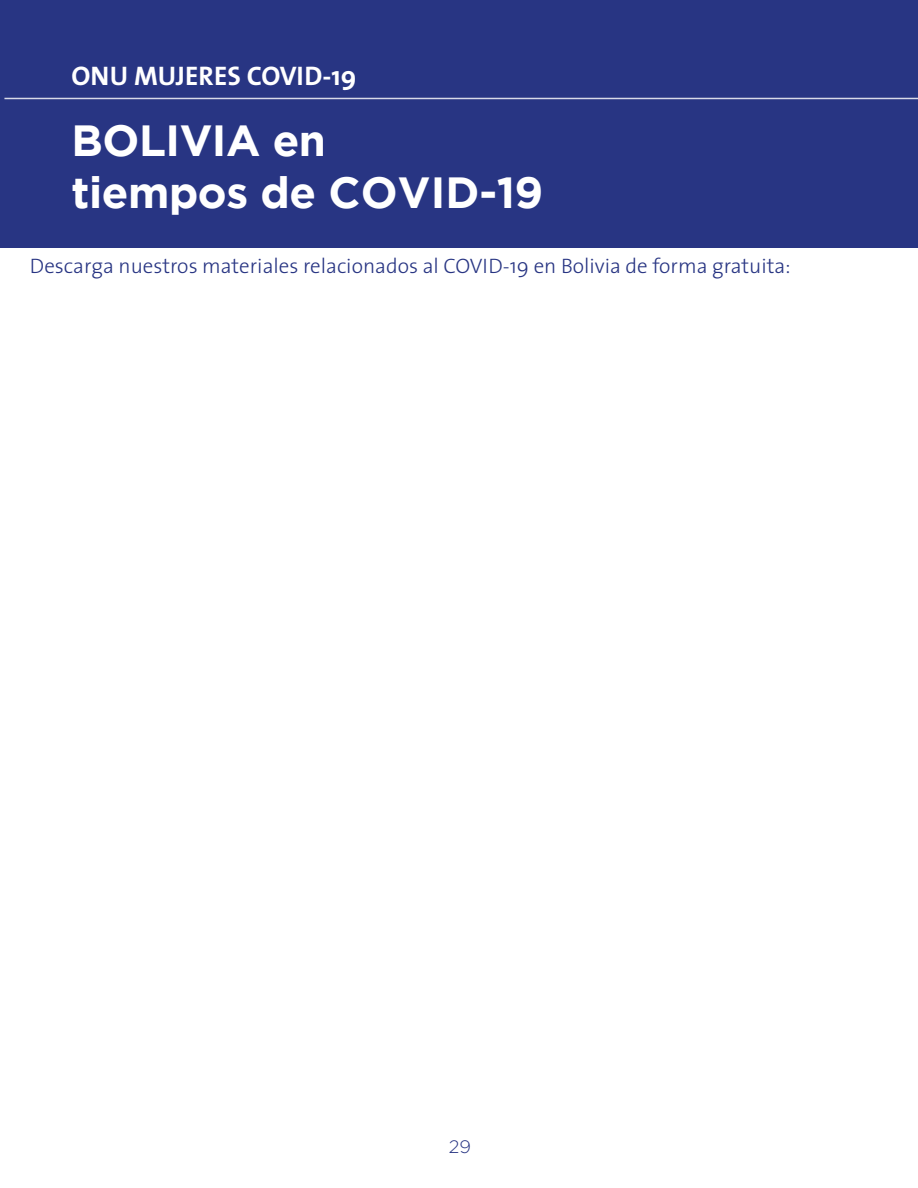
<style>
.page{position:relative;width:918px;height:1188px;background:#fff}
.page>*{position:absolute;margin:0;border:0;box-sizing:border-box;transform-origin:0 0}
.BODY_TEXT__ITALIC_OR{font:700 43.5px "Gotham";letter-spacing:-.01em;color:#fff}
._02_Title__Large{font:700 27px "The Sans";color:#fff}
.BODY_TEXT__ITALIC_OR-2{font:300 21px "The Sans";color:#283583}
.t1{font:300 18px "Gotham";color:#283583}
</style>
<div class="page">
<div style="left:0;top:0;width:918px;height:247px;background:#283583"></div>
<hr style="left:4px;top:98px;width:914px;height:1px;background:#fff">
<p class="_02_Title__Large" style="left:72px;top:54px;width:286px">ONU MUJERES COVID-19</p>
<p class="BODY_TEXT__ITALIC_OR" style="left:72px;top:115px;width:256px">BOLIVIA en</p>
<p class="BODY_TEXT__ITALIC_OR" style="left:72px;top:167px;width:473px">tiempos de COVID-19</p>
<p class="BODY_TEXT__ITALIC_OR-2" style="left:30px;top:249px;width:762px">Descarga nuestros materiales relacionados al COVID-19 en Bolivia de forma gratuita:</p>
<p class="t1" style="left:449px;top:1137px;width:24px">29</p>
</div>
